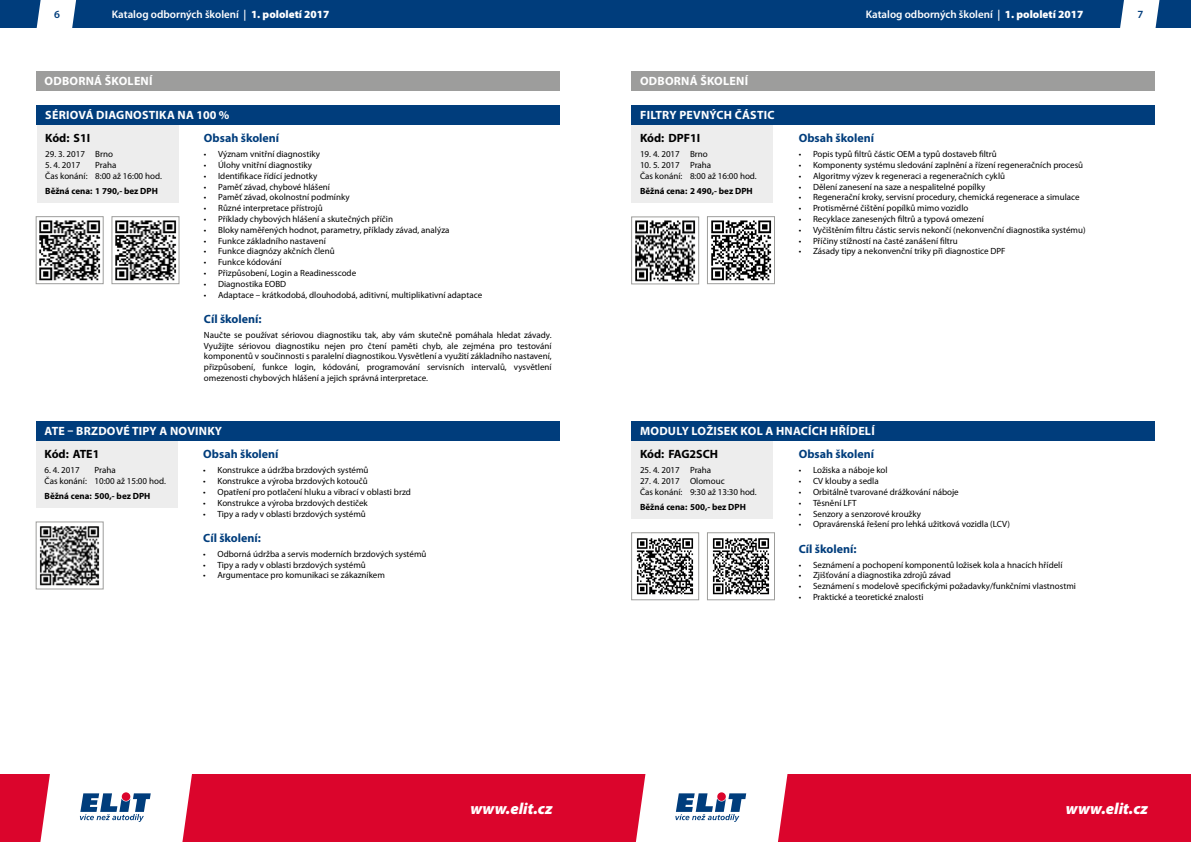
<style>
.page{position:relative;width:1191px;height:842px;background:#fff}
.page>*{position:absolute;margin:0;border:0;box-sizing:border-box;transform-origin:0 0}
.t1{font:italic 900 16px "Myriad Pro";letter-spacing:.005em;color:#fff}
.t2{font:700 12px "Myriad Pro";letter-spacing:.02em;color:#fff}
.t3{font:700 12px "Myriad Pro";color:#003d7c}
.t4{font:700 12px "Myriad Pro";color:#000}
.t5{font:600 11px "Myriad Pro";color:#fff}
.t6{font:600 11px "Myriad Pro";color:#003d7c}
.t7{font:9px/10.8px "Myriad Pro";color:#000}
.t8{font:700 9px "Myriad Pro";color:#000}
.s1{font-weight:900}
</style>
<div class="page">
<div style="left:595px;top:774px;width:596px;height:68px;background:#db052c"></div>
<div style="left:0;top:774px;width:595px;height:68px;background:#db052c"></div>
<svg style="left:636px;top:774px;width:151px;height:68px;background:#e5dde5"></svg>
<svg style="left:40px;top:774px;width:152px;height:68px;background:#e5dbe4"></svg>
<div style="left:0;top:0;width:1191px;height:28px;background:#003d7c"></div>
<svg style="left:36px;top:0;width:41px;height:28px"></svg>
<svg style="left:1120px;top:0;width:40px;height:28px"></svg>
<div style="left:631px;top:125px;width:142px;height:77px;background:#ededed"></div>
<div style="left:36px;top:71px;width:523px;height:20px;background:#9d9d9c"></div>
<div style="left:631px;top:105px;width:524px;height:20px;background:#003d7c"></div>
<img style="left:635px;top:220px;width:61px;height:62px">
<div style="left:631px;top:217px;width:68px;height:67px;border:1px solid #9e9e9c"></div>
<img style="left:711px;top:220px;width:61px;height:61px">
<div style="left:707px;top:217px;width:67px;height:67px;border:1px solid #9e9e9c"></div>
<div style="left:631px;top:71px;width:524px;height:20px;background:#9d9d9c"></div>
<div style="left:36px;top:441px;width:142px;height:67px;background:#ededed"></div>
<div style="left:36px;top:421px;width:523px;height:20px;background:#003d7c"></div>
<img style="left:39px;top:526px;width:61px;height:60px">
<div style="left:36px;top:522px;width:67px;height:67px;border:1px solid #9e9e9c"></div>
<div style="left:37px;top:125px;width:141px;height:77px;background:#ededed"></div>
<div style="left:37px;top:105px;width:523px;height:20px;background:#003d7c"></div>
<img style="left:39px;top:220px;width:62px;height:61px">
<div style="left:36px;top:217px;width:67px;height:67px;border:1px solid #9e9e9c"></div>
<img style="left:115px;top:220px;width:62px;height:61px">
<div style="left:112px;top:217px;width:67px;height:67px;border:1px solid #9e9e9c"></div>
<div style="left:631px;top:441px;width:142px;height:77px;background:#ededed"></div>
<div style="left:631px;top:421px;width:524px;height:20px;background:#003d7c"></div>
<img style="left:636px;top:538px;width:58px;height:57px">
<div style="left:631px;top:533px;width:68px;height:67px;border:1px solid #9e9e9c"></div>
<img style="left:712px;top:538px;width:58px;height:57px">
<div style="left:707px;top:533px;width:67px;height:67px;border:1px solid #9e9e9c"></div>
<p class="t6" style="left:54px;top:7px;width:7px">6</p>
<p class="t5" style="left:112px;top:7px;width:219px">Katalog odborných školení | <span class="s1">1. pololetí 2017</span></p>
<p class="t5" style="left:865px;top:7px;width:219px">Katalog odborných školení | <span class="s1">1. pololetí 2017</span></p>
<p class="t6" style="left:1137px;top:7px;width:7px">7</p>
<h2 class="t2" style="left:45px;top:73px;width:97px">ODBORNÁ ŠKOLENÍ</h2>
<h2 class="t2" style="left:640px;top:73px;width:97px">ODBORNÁ ŠKOLENÍ</h2>
<h2 class="t2" style="left:45px;top:107px;width:118px">Sériová diagnostika</h2>
<h2 class="t2" style="left:178px;top:107px;width:53px">na 100 %</h2>
<h2 class="t2" style="left:640px;top:107px;width:136px">Filtry pevných částic</h2>
<h2 class="t4" style="left:45px;top:130px;width:46px">Kód: S1I</h2>
<p class="t7" style="left:45px;top:149px;width:69px">29. 3. 2017 Brno</p>
<p class="t7" style="left:45px;top:159px;width:37px">5. 4. 2017</p>
<p class="t7" style="left:45px;top:159px;width:118px;text-align:center">Praha<br>Čas konání: 8:00 až 16:00 hod.</p>
<p class="t8" style="left:45px;top:185px;width:114px">Běžná cena: 1 790,- bez DPH</p>
<h2 class="t3" style="left:204px;top:130px;width:77px">Obsah školení</h2>
<p class="t7" style="left:204px;top:149px;width:118px">• Význam vnitřní diagnostiky</p>
<p class="t7" style="left:204px;top:159px;width:110px">• Úlohy vnitřní diagnostiky</p>
<p class="t7" style="left:204px;top:170px;width:115px">• Identifikace řídící jednotky</p>
<p class="t7" style="left:204px;top:181px;width:127px">• Paměť závad, chybové hlášení</p>
<p class="t7" style="left:204px;top:192px;width:147px">• Paměť závad, okolnostní podmínky</p>
<p class="t7" style="left:204px;top:203px;width:120px">• Různé interpretace přístrojů</p>
<p class="t7" style="left:204px;top:213px;width:190px">• Příklady chybových hlášení a skutečných příčin</p>
<p class="t7" style="left:204px;top:224px;width:247px">• Bloky naměřených hodnot, parametry, příklady závad, analýza</p>
<p class="t7" style="left:204px;top:235px;width:123px">• Funkce základního nastavení</p>
<p class="t7" style="left:204px;top:246px;width:132px">• Funkce diagnózy akčních členů</p>
<p class="t7" style="left:204px;top:257px;width:79px">• Funkce kódování</p>
<p class="t7" style="left:204px;top:267px;width:154px">• Přizpůsobení, Login a Readinesscode</p>
<p class="t7" style="left:204px;top:278px;width:84px">• Diagnostika EOBD</p>
<p class="t7" style="left:204px;top:289px;width:280px">• Adaptace – krátkodobá, dlouhodobá, aditivní, multiplikativní adaptace</p>
<h2 class="t3" style="left:204px;top:311px;width:59px">Cíl školení:</h2>
<p class="t7" style="left:204px;top:329px;width:349px;text-align:justify">Naučte se používat sériovou diagnostiku tak, aby vám skutečně pomáhala hledat závady.<br>Využijte sériovou diagnostiku nejen pro čtení paměti chyb, ale zejména pro testování komponentů v součinnosti s paralelní diagnostikou. Vysvětlení a využití základního nastavení, přizpůsobení, funkce login, kódování, programování servisních intervalů, vysvětlení omezenosti chybových hlášení a jejich správná interpretace.</p>
<h2 class="t4" style="left:640px;top:130px;width:62px">Kód: DPF1I</h2>
<p class="t7" style="left:640px;top:149px;width:69px">19. 4. 2017 Brno</p>
<p class="t7" style="left:640px;top:159px;width:118px">10. 5. 2017 Praha<br>Čas konání: 8:00 až 16:00 hod.</p>
<p class="t8" style="left:640px;top:185px;width:114px">Běžná cena: 2 490,- bez DPH</p>
<h2 class="t3" style="left:799px;top:130px;width:77px">Obsah školení</h2>
<p class="t7" style="left:799px;top:149px;width:199px">• Popis typů filtrů částic OEM a typů dostaveb filtrů</p>
<p class="t7" style="left:799px;top:159px;width:286px">• Komponenty systému sledování zaplnění a řízení regeneračních procesů</p>
<p class="t7" style="left:799px;top:170px;width:208px">• Algoritmy výzev k regeneraci a regeneračních cyklů</p>
<p class="t7" style="left:799px;top:181px;width:188px">• Dělení zanesení na saze a nespalitelné popílky</p>
<p class="t7" style="left:799px;top:192px;width:282px">• Regenerační kroky, servisní procedury, chemická regenerace a simulace</p>
<p class="t7" style="left:799px;top:203px;width:171px">• Protisměrné čištění popílků mimo vozidlo</p>
<p class="t7" style="left:799px;top:213px;width:187px">• Recyklace zanesených filtrů a typová omezení</p>
<p class="t7" style="left:799px;top:224px;width:288px">• Vyčištěním filtru částic servis nekončí (nekonvenční diagnostika systému)</p>
<p class="t7" style="left:799px;top:235px;width:160px">• Příčiny stížností na časté zanášení filtru</p>
<p class="t7" style="left:799px;top:246px;width:208px">• Zásady tipy a nekonvenční triky při diagnostice DPF</p>
<h2 class="t2" style="left:45px;top:423px;width:41px">ATE – brzdo</h2>
<h2 class="t2" style="left:116px;top:423px;width:108px">vé tipy a novinky</h2>
<h2 class="t4" style="left:45px;top:446px;width:56px">Kód: ATE 1</h2>
<p class="t7" style="left:45px;top:465px;width:37px">6. 4. 2017</p>
<p class="t7" style="left:45px;top:465px;width:123px;text-align:center">Praha<br>Čas konání: 10:00 až 15:00 hod.</p>
<p class="t8" style="left:45px;top:490px;width:107px">Běžná cena: 500,- bez DPH</p>
<h2 class="t3" style="left:203px;top:446px;width:77px">Obsah školení</h2>
<p class="t7" style="left:203px;top:465px;width:167px">• Konstrukce a údržba brzdových systémů</p>
<p class="t7" style="left:203px;top:476px;width:166px">• Konstrukce a výroba brzdových kotoučů</p>
<p class="t7" style="left:203px;top:486px;width:209px">• Opatření pro potlačení hluku a vibrací v oblasti brzd</p>
<p class="t7" style="left:203px;top:497px;width:166px">• Konstrukce a výroba brzdových destiček</p>
<p class="t7" style="left:203px;top:508px;width:164px">• Tipy a rady v oblasti brzdových systémů</p>
<h2 class="t3" style="left:203px;top:530px;width:59px">Cíl školení:</h2>
<p class="t7" style="left:203px;top:548px;width:225px">• Odborná údržba a servis moderních brzdových systémů</p>
<p class="t7" style="left:203px;top:559px;width:164px">• Tipy a rady v oblasti brzdových systémů</p>
<p class="t7" style="left:203px;top:570px;width:183px">• Argumentace pro komunikaci se zákazníkem</p>
<h2 class="t2" style="left:640px;top:423px;width:20px">Modul</h2>
<h2 class="t2" style="left:681px;top:423px;width:67px">y ložisekkol</h2>
<h2 class="t2" style="left:765px;top:423px;width:111px">a hnacích hřídelí</h2>
<h2 class="t3" style="left:799px;top:446px;width:77px">Obsah školení</h2>
<p class="t7" style="left:799px;top:465px;width:90px">• Ložiska a náboje kol</p>
<p class="t7" style="left:799px;top:476px;width:81px">• CV klouby a sedla</p>
<p class="t7" style="left:799px;top:486px;width:161px">• Orbitálně tvarované drážkování náboje</p>
<p class="t7" style="left:799px;top:497px;width:59px">• Těsnění LFT</p>
<p class="t7" style="left:799px;top:508px;width:124px">• Senzory a senzorové kroužky</p>
<p class="t7" style="left:799px;top:519px;width:213px">• Opravárenská řešení pro lehká užitková vozidla (LCV)</p>
<h2 class="t3" style="left:799px;top:541px;width:59px">Cíl školení:</h2>
<p class="t7" style="left:799px;top:559px;width:265px">• Seznámení a pochopení komponentů ložisek kola a hnacích hřídelí</p>
<p class="t7" style="left:799px;top:570px;width:154px">• Zjišťování a diagnostika zdrojů závad</p>
<p class="t7" style="left:799px;top:581px;width:279px">• Seznámení s modelově specifickými požadavky/funkčními vlastnostmi</p>
<p class="t7" style="left:799px;top:591px;width:126px">• Praktické a teoretické znalosti</p>
<h2 class="t4" style="left:640px;top:446px;width:80px">Kód: FAG2SCH</h2>
<p class="t7" style="left:640px;top:465px;width:73px">25. 4. 2017 Praha</p>
<p class="t7" style="left:640px;top:476px;width:118px">27. 4. 2017 Olomouc<br>Čas konání: 9:30 až 13:30 hod.</p>
<p class="t8" style="left:640px;top:501px;width:107px">Běžná cena: 500,- bez DPH</p>
<h1 class="t1" style="left:470px;top:800px;width:84px">www.elit.cz</h1>
<h1 class="t1" style="left:1065px;top:800px;width:84px">www.elit.cz</h1>
</div>
